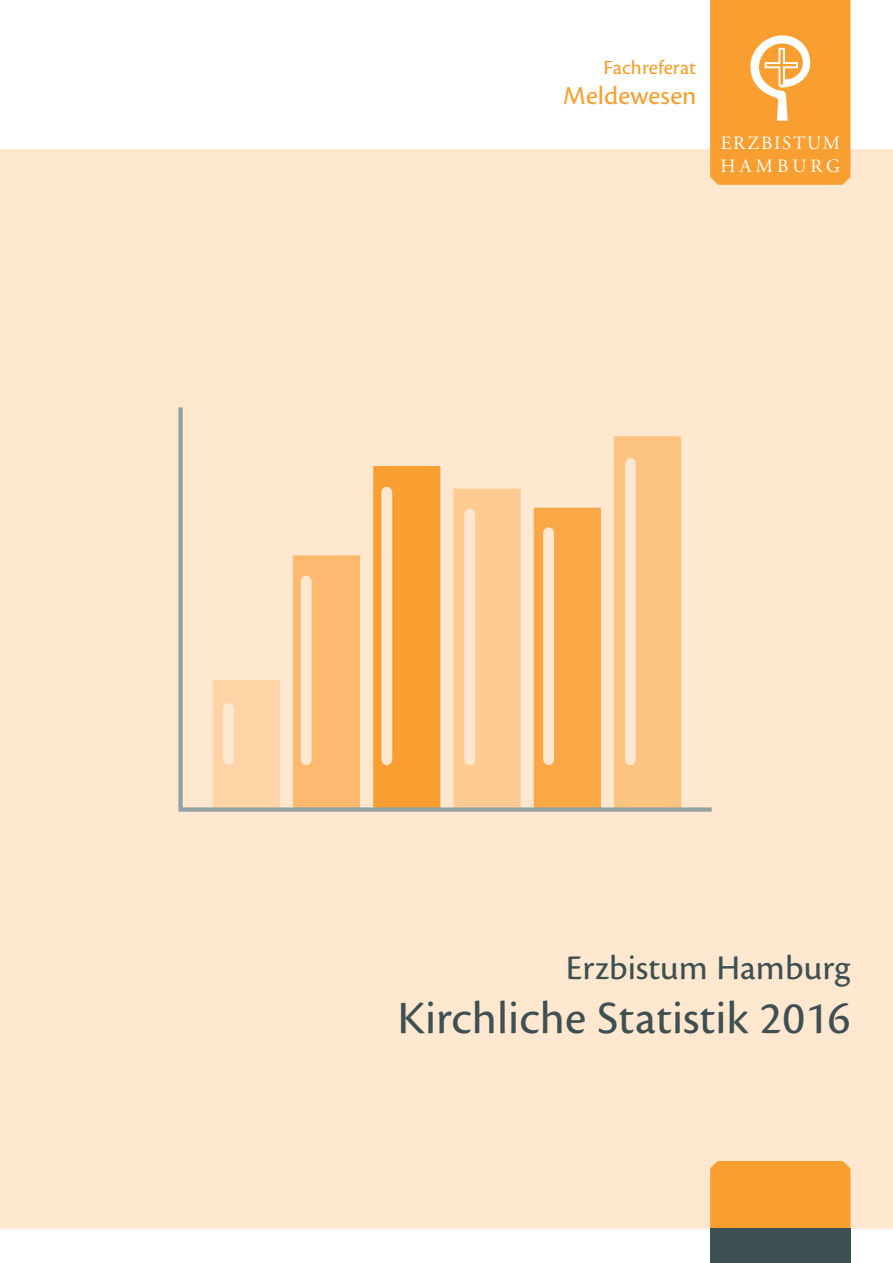
<style>
.page{position:relative;width:893px;height:1263px;background:#fff}
.page>*{position:absolute;margin:0;border:0;box-sizing:border-box;transform-origin:0 0}
.t1{font:48px "Cronos Pro Capt";color:#3e5052}
.t2{font:36px "Cronos Pro Capt";color:#3e5052}
.t3{font:27px "Cronos Pro Capt";letter-spacing:.005em;color:#f99f31}
.t4{font:21px "Cronos Pro Capt";letter-spacing:-.005em;color:#f99f31}
.t5{font:18.75px/22.5px "Adobe Garamond Pro";letter-spacing:.1em;color:#fff}
</style>
<div class="page">
<div style="left:0;top:149px;width:893px;height:1080px;background:#ffe8cf"></div>
<svg style="left:178px;top:407px;width:534px;height:405px"></svg>
<svg style="left:710px;top:0;width:140px;height:185px"></svg>
<div style="left:710px;top:1161px;width:140px;height:68px;background:#f99f31"></div>
<div style="left:710px;top:1229px;width:140px;height:34px;background:#3e5052"></div>
<p class="t4" style="left:604px;top:56px;width:94px">Fachreferat</p>
<p class="t3" style="left:563px;top:80px;width:135px">Meldewesen</p>
<p class="t5" style="left:720px;top:133px;width:121px">ERZBISTUM<br>HAMBURG</p>
<p class="t2" style="left:566px;top:947px;width:286px">Erzbistum Hamburg</p>
<p class="t1" style="left:397px;top:990px;width:454px">Kirchliche Statistik 2016</p>
</div>
